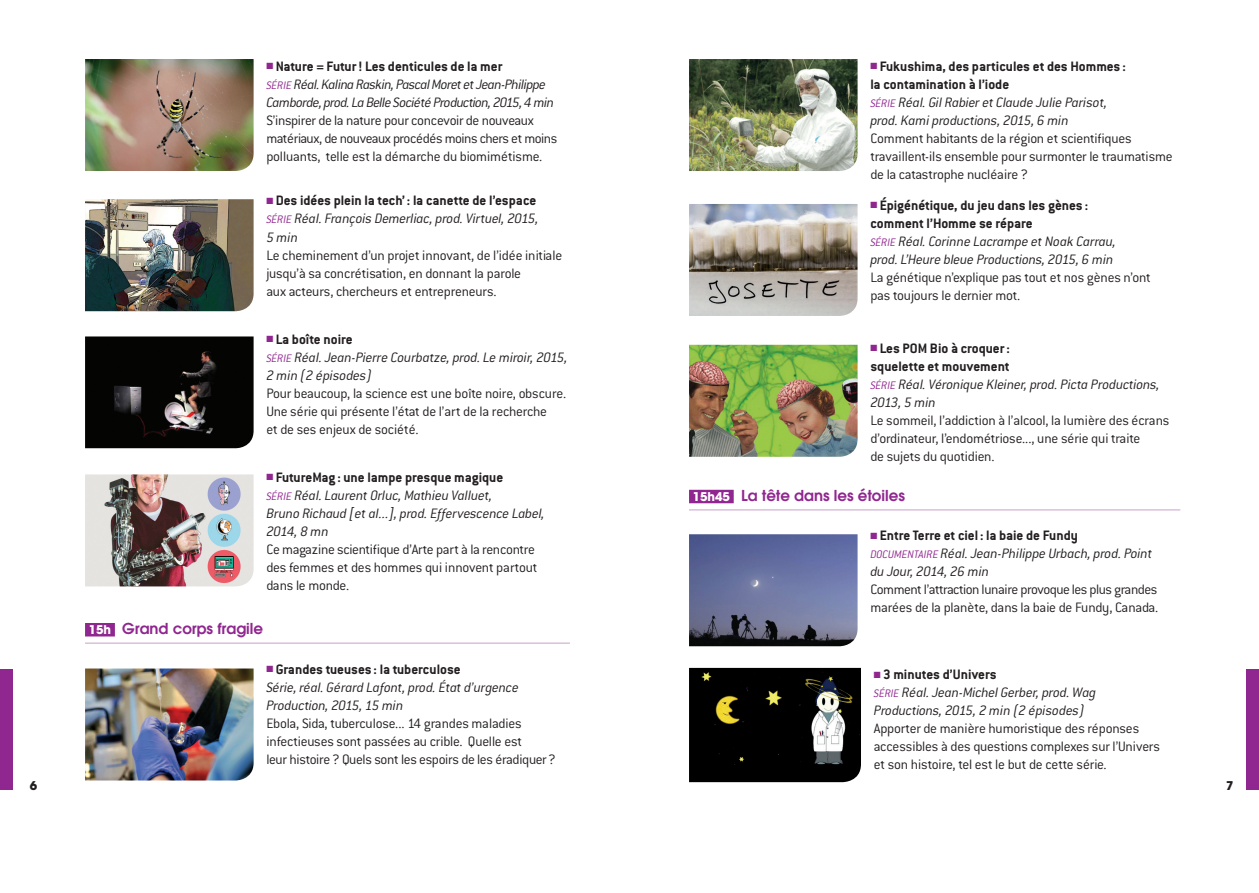
<style>
.page{position:relative;width:1259px;height:893px;background:#fff}
.page>*{position:absolute;margin:0;border:0;box-sizing:border-box;transform-origin:0 0}
.t1{font:300 15px/18px "Conduit ITC";letter-spacing:-.015em;color:#231f20}
.t2{font:15px/18px "Conduit ITC Light Italic Alt";letter-spacing:-.015em;color:#231f20}
.t3{font:700 15px/18px "Conduit ITC";color:#231f20}
.t4{font:15px/18px "Conduit ITC Light Italic Alt";letter-spacing:-.04em;color:#231f20}
.t5{font:600 15px "Avant Garde LT";color:#90268f}
.t6{font:700 12px "Avant Garde LT";color:#231f20}
.s1{color:#90268f}
.s2{font-size:12px;color:#90268f}
.s3{font-weight:700;font-size:12px;color:#fff}
</style>
<div class="page">
<div style="left:0;top:669px;width:13px;height:121px;background:#90268f"></div>
<div style="left:1246px;top:669px;width:13px;height:121px;background:#90268f"></div>
<hr style="left:85px;top:643px;width:485px;height:1px;background:#c7a0c9">
<div style="left:85px;top:623px;width:30px;height:13px;background:#90268f"></div>
<img style="left:85px;top:59px;width:169px;height:112px">
<img style="left:85px;top:199px;width:169px;height:112px">
<img style="left:85px;top:336px;width:169px;height:112px">
<img style="left:85px;top:474px;width:169px;height:112px">
<img style="left:85px;top:668px;width:169px;height:112px">
<hr style="left:689px;top:509px;width:491px;height:1px;background:#c7a0c9">
<div style="left:689px;top:490px;width:44px;height:13px;background:#90268f"></div>
<img style="left:689px;top:59px;width:168px;height:112px">
<img style="left:689px;top:204px;width:168px;height:112px">
<img style="left:689px;top:345px;width:168px;height:112px">
<img style="left:689px;top:534px;width:168px;height:112px">
<img style="left:689px;top:668px;width:172px;height:114px">
<p class="t3" style="left:266px;top:57px;width:238px"><span class="s1">■</span> Nature = Futur! Les denticules de la mer</p>
<p class="t4" style="left:266px;top:75px;width:289px"><span class="s2">Série</span> Réal. Kalina Raskin, Pascal Moret et Jean-Philippe<br>Camborde, prod. La Belle Société Production, 2015, 4 min</p>
<p class="t1" style="left:266px;top:111px;width:292px">S’inspirer de la nature pour concevoir de nouveaux matériaux, de nouveaux procédés moins chers et moins polluants, telle est la démarche du biomimétisme.</p>
<p class="t3" style="left:266px;top:192px;width:272px"><span class="s1">■</span> Des idées plein la tech’ : la canette de l’espace</p>
<p class="t2" style="left:266px;top:210px;width:274px"><span class="s2">Série</span> Réal. François Demerliac, prod. Virtuel, 2015,<br>5 min</p>
<p class="t1" style="left:266px;top:246px;width:297px">Le cheminement d’un projet innovant, de l’idée initiale jusqu’à sa concrétisation, en donnant la parole<br>aux acteurs, chercheurs et entrepreneurs.</p>
<p class="t3" style="left:266px;top:330px;width:88px"><span class="s1">■</span> La boîte noire</p>
<p class="t2" style="left:266px;top:348px;width:303px"><span class="s2">Série</span> Réal. Jean-Pierre Courbatze, prod. Le miroir, 2015,<br>2 min (2 épisodes)</p>
<p class="t1" style="left:266px;top:384px;width:301px">Pour beaucoup, la science est une boîte noire, obscure.<br>Une série qui présente l’état de l’art de la recherche<br>et de ses enjeux de société.</p>
<p class="t3" style="left:266px;top:468px;width:238px"><span class="s1">■</span> FutureMag : une lampe presque magique</p>
<p class="t2" style="left:266px;top:486px;width:280px"><span class="s2">Série</span> Réal. Laurent Orluc, Mathieu Valluet,<br>Bruno Richaud [et al…], prod. Effervescence Label,<br>2014, 8 mn</p>
<p class="t1" style="left:266px;top:540px;width:273px">Ce magazine scientifique d’Arte part à la rencontre des femmes et des hommes qui innovent partout dans le monde.</p>
<p class="t5" style="left:89px;top:619px;width:176px"><span class="s3">15h</span> Grand corps fragile</p>
<p class="t3" style="left:266px;top:659px;width:196px"><span class="s1">■</span> Grandes tueuses : la tuberculose</p>
<p class="t2" style="left:266px;top:678px;width:254px">Série, réal. Gérard Lafont, prod. État d’urgence<br>Production, 2015, 15 min</p>
<p class="t1" style="left:266px;top:714px;width:291px">Ebola, Sida, tuberculose... 14 grandes maladies infectieuses sont passées au crible. Quelle est<br>leur histoire? Quels sont les espoirs de les éradiquer?</p>
<p class="t3" style="left:870px;top:57px;width:257px"><span class="s1">■</span> Fukushima, des particules et des Hommes : la contamination à l’iode</p>
<p class="t2" style="left:870px;top:93px;width:238px"><span class="s2">Série</span> Réal. Gil Rabier et Claude Julie Parisot, prod. Kami productions, 2015, 6 min</p>
<p class="t1" style="left:870px;top:129px;width:304px">Comment habitants de la région et scientifiques travaillent-ils ensemble pour surmonter le traumatisme de la catastrophe nucléaire?</p>
<p class="t3" style="left:870px;top:196px;width:219px"><span class="s1">■</span> Épigénétique, du jeu dans les gènes : comment l’Homme se répare</p>
<p class="t2" style="left:870px;top:232px;width:247px"><span class="s2">Série</span> Réal. Corinne Lacrampe et Noak Carrau, prod. L’Heure bleue Productions, 2015, 6 min</p>
<p class="t1" style="left:870px;top:268px;width:282px">La génétique n’explique pas tout et nos gènes n’ont pas toujours le dernier mot.</p>
<p class="t3" style="left:870px;top:339px;width:141px"><span class="s1">■</span> Les POM Bio à croquer: squelette et mouvement</p>
<p class="t2" style="left:870px;top:375px;width:291px"><span class="s2">Série</span> Réal. Véronique Kleiner, prod. Picta Productions,<br>2013, 5 min</p>
<p class="t1" style="left:870px;top:411px;width:300px">Le sommeil, l’addiction à l’alcool, la lumière des écrans d’ordinateur, l’endométriose..., une série qui traite<br>de sujets du quotidien.</p>
<p class="t5" style="left:693px;top:486px;width:214px"><span class="s3">15h45</span> La tête dans les étoiles</p>
<p class="t3" style="left:870px;top:526px;width:209px"><span class="s1">■</span> Entre Terre et ciel : la baie de Fundy</p>
<p class="t2" style="left:870px;top:545px;width:283px"><span class="s2">documenta ire</span> Réal. Jean-Philippe Urbach, prod. Point du Jour, 2014, 26 min</p>
<p class="t1" style="left:870px;top:581px;width:289px">Comment l’attraction lunaire provoque les plus grandes marées de la planète, dans la baie de Fundy, Canada.</p>
<p class="t3" style="left:873px;top:665px;width:124px"><span class="s1">■</span> 3 minutes d’Univers</p>
<p class="t2" style="left:873px;top:683px;width:224px"><span class="s2">Série</span> Réal. Jean-Michel Gerber, prod. Wag<br>Productions, 2015, 2 min (2 épisodes)</p>
<p class="t1" style="left:873px;top:719px;width:288px">Apporter de manière humoristique des réponses accessibles à des questions complexes sur l’Univers et son histoire, tel est le but de cette série.</p>
<p class="t6" style="left:30px;top:778px;width:9px">6</p>
<p class="t6" style="left:1226px;top:778px;width:9px">7</p>
</div>
